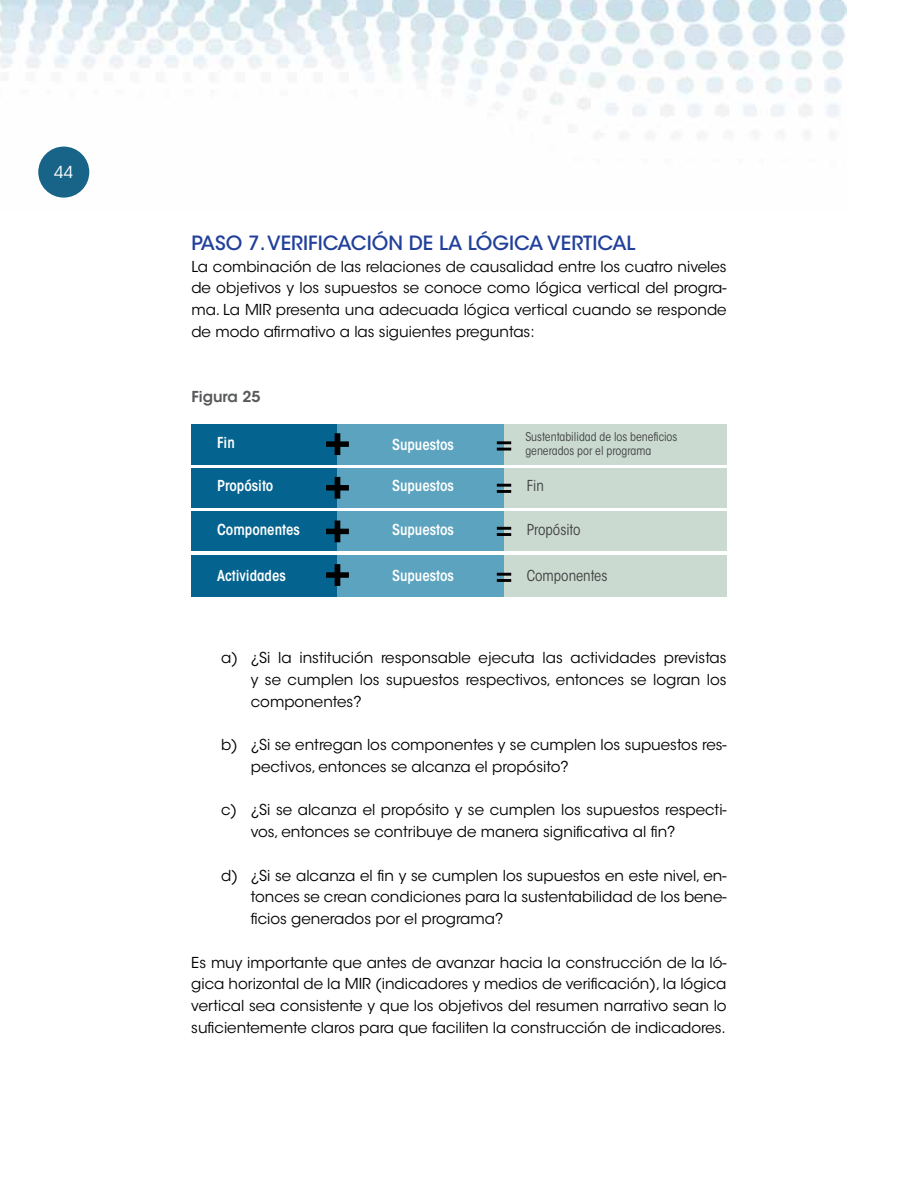
<style>
.page{position:relative;width:918px;height:1188px;background:#fff}
.page>*{position:absolute;margin:0;border:0;box-sizing:border-box;transform-origin:0 0}
.t1{font:500 19.5px "ITC Avant Garde Std";color:#21409a}
.t2{font:16.5px "ITC Avant Garde Std";color:#fff}
.t3{font:15px/21.8px "ITC Avant Garde Std";color:#000;text-align:justify}
.t4{font:600 condensed 15px "ITC Avant Garde Std";color:#fff}
.t5{font:condensed 15px "ITC Avant Garde Std";color:#3f3f40}
.t6{font:600 15px "ITC Avant Garde Std";color:#58595b}
.t7{font:condensed 12px/14.4px "ITC Avant Garde Std";color:#3f3f40}
</style>
<div class="page">
<img style="left:0;top:0;width:846px;height:197px">
<div style="left:38px;top:147px;width:51px;height:51px;background:#176488;border-radius:50%"></div>
<div style="left:191px;top:424px;width:146px;height:40px;background:#04638f"></div>
<div style="left:191px;top:468px;width:146px;height:40px;background:#04638f"></div>
<div style="left:191px;top:511px;width:146px;height:40px;background:#04638f"></div>
<div style="left:191px;top:555px;width:146px;height:41px;background:#04638f"></div>
<div style="left:337px;top:424px;width:167px;height:40px;background:#5ba3bf"></div>
<div style="left:337px;top:468px;width:167px;height:40px;background:#5ba3bf"></div>
<div style="left:337px;top:511px;width:167px;height:40px;background:#5ba3bf"></div>
<div style="left:337px;top:555px;width:167px;height:41px;background:#5ba3bf"></div>
<div style="left:504px;top:424px;width:223px;height:40px;background:#cadad1"></div>
<div style="left:504px;top:468px;width:223px;height:40px;background:#cadad1"></div>
<div style="left:504px;top:511px;width:223px;height:40px;background:#cadad1"></div>
<div style="left:504px;top:555px;width:223px;height:41px;background:#cadad1"></div>
<svg style="left:326px;top:433px;width:23px;height:22px"></svg>
<svg style="left:326px;top:477px;width:23px;height:22px"></svg>
<svg style="left:326px;top:521px;width:23px;height:21px"></svg>
<svg style="left:326px;top:564px;width:23px;height:22px"></svg>
<hr style="left:497px;top:448px;width:14px;height:3px;background:#000">
<hr style="left:497px;top:441px;width:14px;height:3px;background:#000">
<hr style="left:497px;top:490px;width:14px;height:3px;background:#000">
<hr style="left:497px;top:484px;width:14px;height:3px;background:#000">
<hr style="left:497px;top:533px;width:14px;height:3px;background:#000">
<hr style="left:497px;top:527px;width:14px;height:3px;background:#000">
<hr style="left:497px;top:579px;width:14px;height:3px;background:#000">
<hr style="left:497px;top:573px;width:14px;height:3px;background:#000">
<p class="t2" style="left:54px;top:162px;width:21px">44</p>
<h1 class="t1" style="left:191px;top:231px;width:446px">PASO 7. VERIFICACIÓN DE LA LÓGICA VERTICAL</h1>
<p class="t3" style="left:191px;top:255px;width:537px">La combinación de las relaciones de causalidad entre los cuatro niveles de objetivos y los supuestos se conoce como lógica vertical del progra&shy;ma. La MIR presenta una adecuada lógica vertical cuando se responde de modo afirmativo a las siguientes preguntas:</p>
<p class="t6" style="left:191px;top:387px;width:71px">Figura 25</p>
<p class="t4" style="left:217px;top:434px;width:19px">Fin</p>
<p class="t4" style="left:217px;top:477px;width:58px">Propósito</p>
<p class="t4" style="left:217px;top:521px;width:84px">Componentes</p>
<p class="t4" style="left:217px;top:566px;width:70px">Actividades</p>
<p class="t4" style="left:392px;top:435px;width:63px">Supuestos</p>
<p class="t4" style="left:392px;top:477px;width:63px">Supuestos</p>
<p class="t4" style="left:392px;top:521px;width:63px">Supuestos</p>
<p class="t7" style="left:525px;top:429px;width:154px">Sustentabilidad de los beneficios generados por el programa</p>
<p class="t5" style="left:527px;top:477px;width:19px">Fin</p>
<p class="t5" style="left:527px;top:521px;width:55px">Propósito</p>
<p class="t4" style="left:392px;top:566px;width:63px">Supuestos</p>
<p class="t5" style="left:527px;top:566px;width:82px">Componentes</p>
<p class="t3" style="left:251px;top:647px;width:477px;text-indent:-30px">a) ¿Si la institución responsable ejecuta las actividades previstas y se cumplen los supuestos respectivos, entonces se logran los componentes?</p>
<p class="t3" style="left:251px;top:734px;width:477px;text-indent:-30px">b) ¿Si se entregan los componentes y se cumplen los supuestos res&shy;pectivos, entonces se alcanza el propósito?</p>
<p class="t3" style="left:251px;top:799px;width:477px;text-indent:-30px">c) ¿Si se alcanza el propósito y se cumplen los supuestos respecti&shy;vos, entonces se contribuye de manera significativa al fin?</p>
<p class="t3" style="left:251px;top:864px;width:477px;text-indent:-30px">d) ¿Si se alcanza el fin y se cumplen los supuestos en este nivel, en&shy;tonces se crean condiciones para la sustentabilidad de los bene&shy;ficios generados por el programa?</p>
<p class="t3" style="left:191px;top:951px;width:537px">Es muy importante que antes de avanzar hacia la construcción de la ló&shy;gica horizontal de la MIR (indicadores y medios de verificación), la lógica vertical sea consistente y que los objetivos del resumen narrativo sean lo suficientemente claros para que faciliten la construcción de indicadores.</p>
</div>
